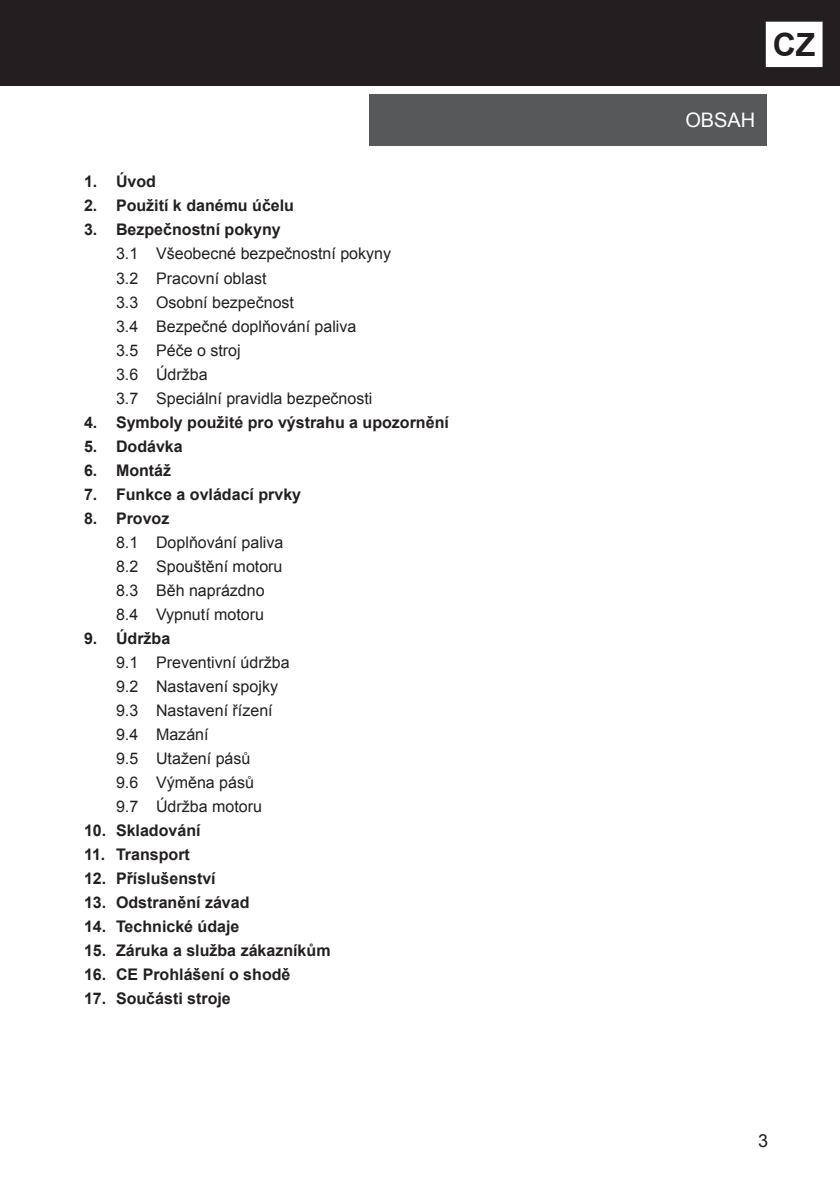
<style>
.page{position:relative;width:840px;height:1191px;background:#fff}
.page>*{position:absolute;margin:0;border:0;box-sizing:border-box;transform-origin:0 0}
.t1{font:700 32px "Arial";color:#231f20}
.t2{font:20px "Arial";color:#fff}
.t3{font:16px/24px "Arial";color:#231f20}
.t4{font:700 16px "Arial";color:#231f20}
</style>
<div class="page">
<div style="left:0;top:0;width:839px;height:86px;background:#231f20"></div>
<div style="left:766px;top:23px;width:55px;height:43px;background:#fff"></div>
<div style="left:765px;top:22px;width:57px;height:45px;border:2px solid #fff"></div>
<div style="left:369px;top:94px;width:397px;height:51px;background:#57585a"></div>
<p class="t4" style="left:84px;top:171px;width:74px">1. Úvod</p>
<p class="t4" style="left:84px;top:195px;width:211px">2. Použití k danému účelu</p>
<p class="t4" style="left:84px;top:219px;width:198px">3. Bezpečnostní pokyny</p>
<p class="t3" style="left:116px;top:242px;width:276px">3.1 Všeobecné bezpečnostní pokyny<br>3.2 Pracovní oblast<br>3.3 Osobní bezpečnost<br>3.4 Bezpečné doplňování paliva<br>3.5 Péče o stroj<br>3.6 Údržba<br>3.7 Speciální pravidla bezpečnosti</p>
<p class="t4" style="left:84px;top:411px;width:366px">4. Symboly použité pro výstrahu a upozornění</p>
<p class="t4" style="left:84px;top:435px;width:100px">5. Dodávka</p>
<p class="t4" style="left:84px;top:459px;width:89px">6. Montáž</p>
<p class="t4" style="left:84px;top:483px;width:218px">7. Funkce a ovládací prvky</p>
<p class="t4" style="left:84px;top:507px;width:87px">8. Provoz</p>
<p class="t3" style="left:116px;top:530px;width:169px">8.1 Doplňování paliva<br>8.2 Spouštění motoru<br>8.3 Běh naprázdno<br>8.4 Vypnutí motoru</p>
<p class="t4" style="left:84px;top:627px;width:88px">9. Údržba</p>
<p class="t3" style="left:116px;top:650px;width:175px">9.1 Preventivní údržba<br>9.2 Nastavení spojky<br>9.3 Nastavení řízení<br>9.4 Mazání<br>9.5 Utažení pásů<br>9.6 Výměna pásů<br>9.7 Údržba motoru</p>
<p class="t4" style="left:84px;top:819px;width:118px">10. Skladování</p>
<p class="t4" style="left:84px;top:843px;width:107px">11. Transport</p>
<p class="t4" style="left:84px;top:867px;width:133px">12. Příslušenství</p>
<p class="t4" style="left:84px;top:891px;width:167px">13. Odstranění závad</p>
<p class="t4" style="left:84px;top:915px;width:157px">14. Technické údaje</p>
<p class="t4" style="left:84px;top:939px;width:248px">15. Záruka a služba zákazníkům</p>
<p class="t4" style="left:84px;top:963px;width:208px">16. CE Prohlášení o shodě</p>
<p class="t4" style="left:84px;top:987px;width:148px">17. Součásti stroje</p>
<h1 class="t1" style="left:772px;top:23px;width:44px">CZ</h1>
<p class="t2" style="left:685px;top:107px;width:72px">OBSAH</p>
</div>
